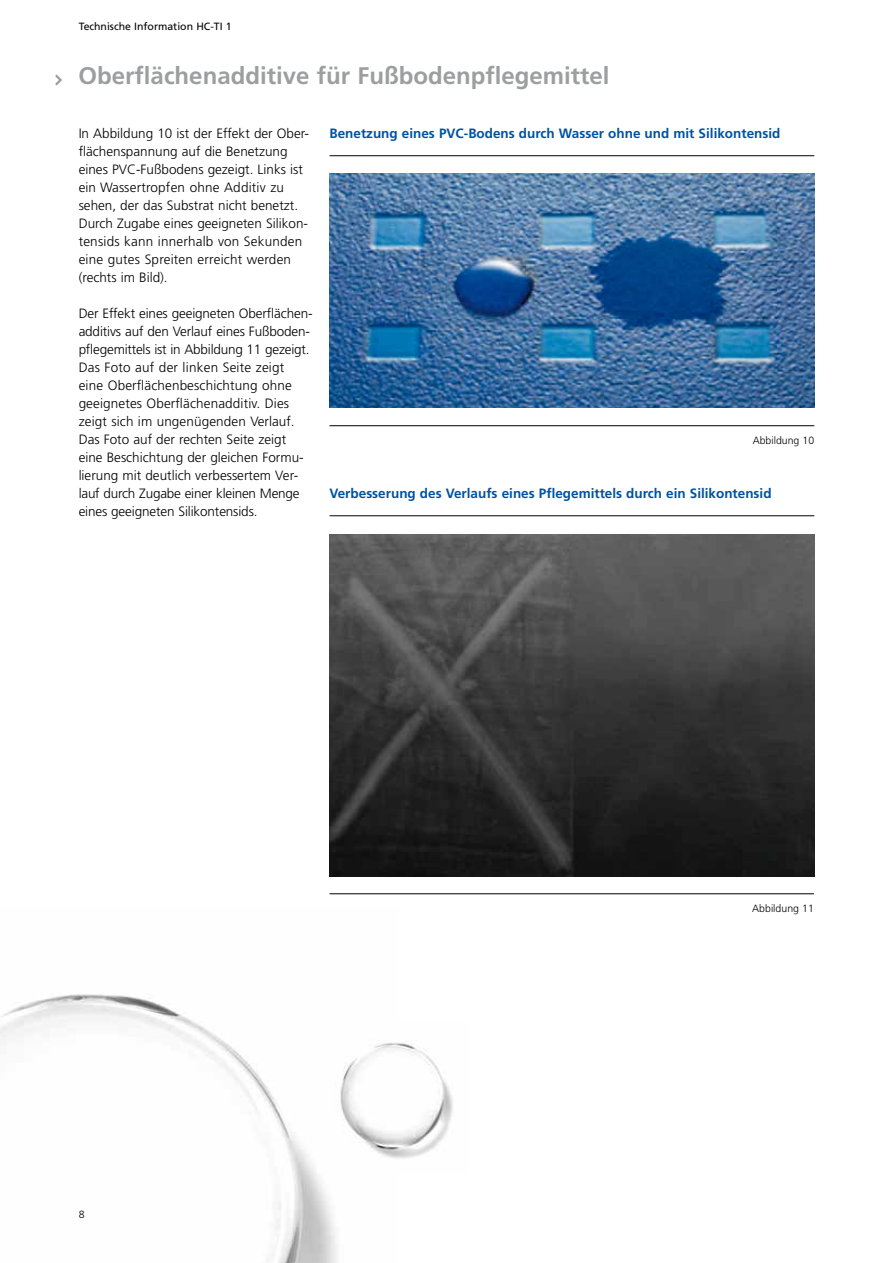
<style>
.page{position:relative;width:893px;height:1263px;background:#fff}
.page>*{position:absolute;margin:0;border:0;box-sizing:border-box;transform-origin:0 0}
.t1{font:700 24px "Frutiger LT";color:#9c9e9f}
.t2{font:300 13.5px/18px "Frutiger LT";color:#000}
.t3{font:700 13.5px "Frutiger LT";color:#00529f}
.t4{font:10.5px "Frutiger LT";color:#000}
.t5{font:300 10.5px "Frutiger LT";color:#000}
</style>
<div class="page">
<img style="left:0;top:994px;width:337px;height:269px">
<hr style="left:330px;top:515px;width:484px;height:1px;background:#000">
<hr style="left:330px;top:893px;width:484px;height:1px;background:#000">
<img style="left:330px;top:534px;width:484px;height:342px">
<hr style="left:330px;top:155px;width:484px;height:1px;background:#000">
<hr style="left:330px;top:425px;width:484px;height:1px;background:#000">
<img style="left:330px;top:174px;width:484px;height:234px">
<img style="left:317px;top:1022px;width:136px;height:151px">
<svg style="left:55px;top:75px;width:7px;height:11px"></svg>
<p class="t4" style="left:79px;top:20px;width:154px">Technische Information HC-TI 1</p>
<h1 class="t1" style="left:79px;top:61px;width:532px">Oberflächenadditive für Fußbodenpflegemittel</h1>
<p class="t2" style="left:79px;top:124px;width:231px">In Abbildung 10 ist der Effekt der Ober&shy;flächenspannung auf die Benetzung eines PVC-Fußbodens gezeigt. Links ist ein Wassertropfen ohne Additiv zu sehen, der das Substrat nicht benetzt.<br>Durch Zugabe eines geeigneten Silikon&shy;tensids kann innerhalb von Sekunden eine gutes Spreiten erreicht werden (rechts im Bild).</p>
<p class="t2" style="left:79px;top:304px;width:234px">Der Effekt eines geeigneten Oberflächen&shy;additivs auf den Verlauf eines Fußboden&shy;pflegemittels ist in Abbildung 11 gezeigt.<br>Das Foto auf der linken Seite zeigt eine Oberflächenbeschichtung ohne geeignetes Oberflächenadditiv. Dies zeigt sich im ungenügenden Verlauf.<br>Das Foto auf der rechten Seite zeigt eine Beschichtung der gleichen Formu&shy;lierung mit deutlich verbessertem Ver&shy;lauf durch Zugabe einer kleinen Menge eines geeigneten Silikontensids.</p>
<p class="t3" style="left:330px;top:125px;width:452px">Benetzung eines PVC-Bodens durch Wasser ohne und mit Silikontensid</p>
<p class="t5" style="left:753px;top:434px;width:63px">Abbildung 10</p>
<p class="t3" style="left:330px;top:485px;width:444px">Verbesserung des Verlaufs eines Pflegemittels durch ein Silikontensid</p>
<p class="t5" style="left:79px;top:1208px;width:7px">8</p>
<p class="t5" style="left:752px;top:902px;width:63px">Abbildung 11</p>
</div>
